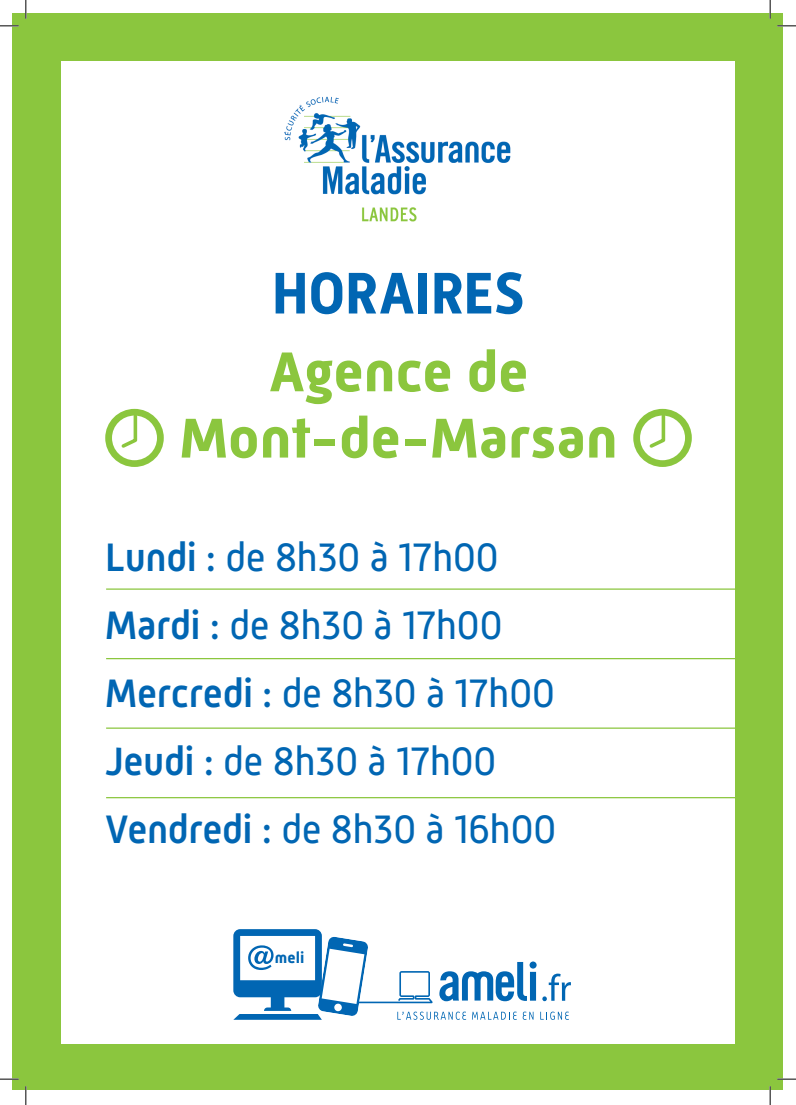
<style>
.page{position:relative;width:796px;height:1105px;background:#fff}
.page>*{position:absolute;margin:0;border:0;box-sizing:border-box;transform-origin:0 0}
.t1{font:700 60px "Mic 32 New";letter-spacing:-.01em;color:#0166b3}
.t2{font:700 57.25px/66.2px "Mic 32 New";color:#8bc63e;text-align:center}
.t3{font:40.62px/67.8px "Mic 32 New";letter-spacing:-.005em;color:#0166b3;scale:.96 1}
.t4{font:700 15.75px "Mic 32 New";color:#0166b3}
.s1{font-weight:500}
</style>
<div class="page">
<div style="left:12px;top:13px;width:770px;height:1076px;background:#8bc63e"></div>
<div style="left:61px;top:61px;width:673px;height:982px;background:#fff"></div>
<img style="left:284px;top:96px;width:227px;height:126px">
<svg style="left:233px;top:929px;width:338px;height:90px"></svg>
<hr style="left:106px;top:588px;width:636px;height:1px;background:#8bc63e">
<hr style="left:106px;top:657px;width:636px;height:2px;background:#8bc63e">
<hr style="left:106px;top:727px;width:636px;height:1px;background:#8bc63e">
<hr style="left:106px;top:796px;width:636px;height:2px;background:#8bc63e">
<svg style="left:105px;top:409px;width:59px;height:58px"></svg>
<svg style="left:633px;top:409px;width:59px;height:58px"></svg>
<svg style="left:0;top:25px;width:19px;height:2px"></svg>
<svg style="left:777px;top:25px;width:19px;height:2px"></svg>
<svg style="left:0;top:1078px;width:19px;height:1px"></svg>
<svg style="left:777px;top:1077px;width:19px;height:2px"></svg>
<svg style="left:25px;top:0;width:2px;height:19px"></svg>
<svg style="left:25px;top:1086px;width:2px;height:18px"></svg>
<svg style="left:769px;top:0;width:2px;height:19px"></svg>
<svg style="left:769px;top:1086px;width:2px;height:18px"></svg>
<h1 class="t1" style="left:271px;top:258px;width:254px">HORAIRES</h1>
<h2 class="t2" style="left:180px;top:338px;width:440px">Agence de<br>Mont-de-Marsan</h2>
<p class="t3" style="left:105px;top:523px;width:471px"><span class="s1">Lundi :</span> de 8h30 à 17h00<br><span class="s1">Mardi :</span> de 8h30 à 17h00<br><span class="s1">Mercredi :</span> de 8h30 à 17h00<br><span class="s1">Jeudi :</span> de 8h30 à 17h00<br><span class="s1">Vendredi :</span> de 8h30 à 16h00</p>
<p class="t4" style="left:275px;top:948px;width:31px">meli</p>
</div>
